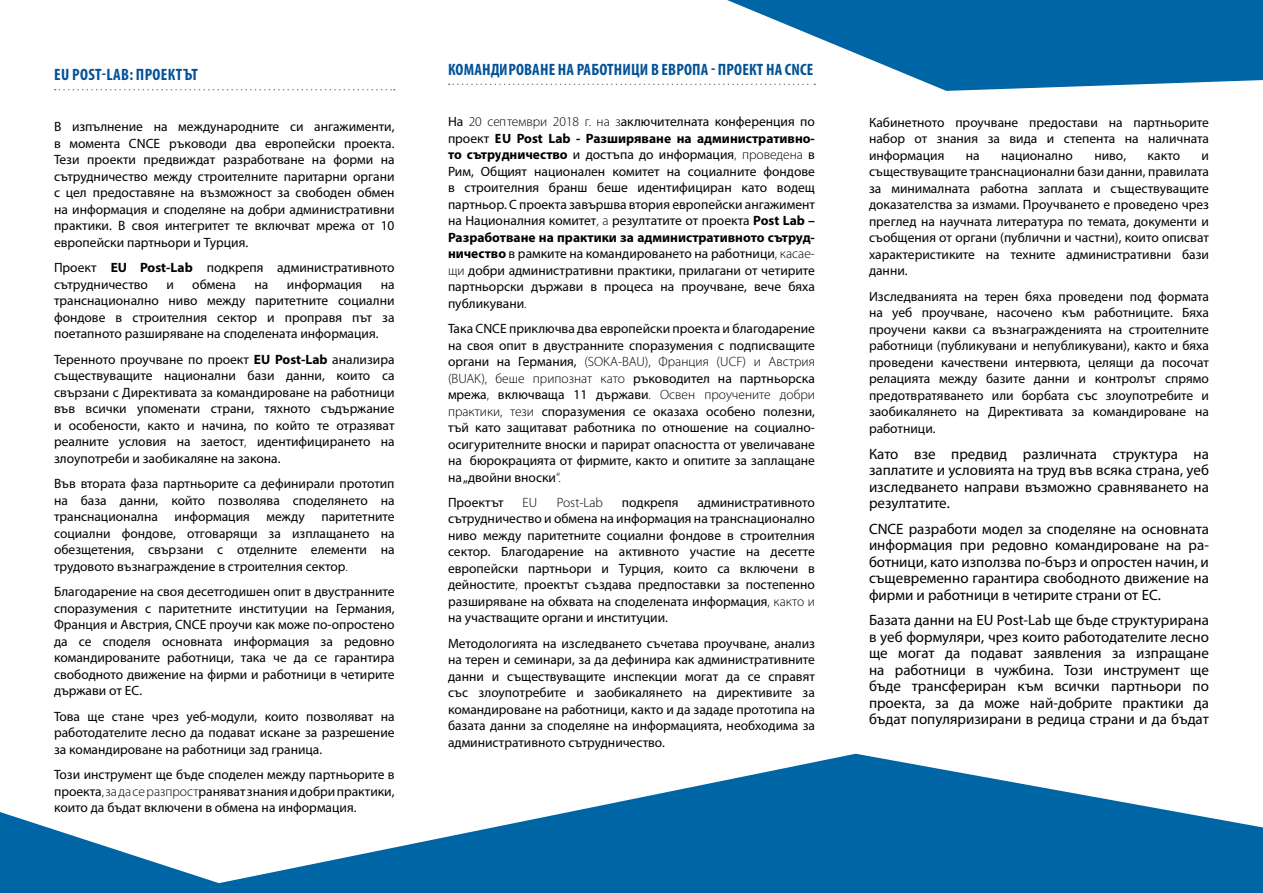
<style>
.page{position:relative;width:1263px;height:893px;background:#fff}
.page>*{position:absolute;margin:0;border:0;box-sizing:border-box;transform-origin:0 0}
.t1{font:700 condensed 16.5px "Myriad Pro";letter-spacing:.01em;color:#035298}
.t2{font:15px/16.5px "Myriad Pro";color:#000;text-align:justify}
.t3{font:13.5px/16.5px "Myriad Pro";color:#000;text-align:justify}
.t4{font:300 13.5px "Myriad Pro";color:#000}
.s1{font-weight:700}
.s2{font-weight:300}
</style>
<div class="page">
<svg style="left:55px;top:89px;width:340px;height:1px"></svg>
<svg style="left:449px;top:84px;width:51px;height:1px"></svg>
<svg style="left:0;top:754px;width:1263px;height:139px;fill:#0065a4"></svg>
<svg style="left:500px;top:0;width:763px;height:91px;fill:#0065a4"></svg>
<p class="t1" style="left:54px;top:65px;width:145px">EU POST-LAB: ПРОЕКТЪТ</p>
<p class="t3" style="left:54px;top:118px;width:342px">В изпълнение на международните си ангажименти, в момента CNCE ръководи два европейски проекта.<br>Тези проекти предвиждат разработване на форми на сътрудничество между строителните паритарни органи с цел предоставяне на възможност за свободен обмен на информация и споделяне на добри административни практики. В своя интегритет те включват мрежа от 10 европейски партньори и Турция.</p>
<p class="t3" style="left:54px;top:259px;width:342px">Проект <span class="s1">EU Post-Lab</span> подкрепя административното сътрудничество</p>
<p class="t3" style="left:166px;top:276px;width:9px">и</p>
<p class="t3" style="left:192px;top:276px;width:45px">обмена</p>
<p class="t3" style="left:255px;top:276px;width:15px">на</p>
<p class="t3" style="left:287px;top:276px;width:77px">информация</p>
<p class="t3" style="left:54px;top:276px;width:342px;text-indent:327px">на транснационално ниво между паритетните социални фондове в строителния сектор и проправя път за поетапното разширяване на споделената информация.</p>
<p class="t3" style="left:54px;top:351px;width:342px">Теренното проучване по проект <span class="s1">EU Post-Lab</span> анализира съществуващите национални бази данни, които са свързани с Директивата за командироване на работници във всички упоменати страни, тяхното съдържание и особености, както и начина, по който те отразяват реалните условия на заетост<span class="s2">,</span> идентифицирането на злоупотреби и заобикаляне на закона.</p>
<p class="t3" style="left:54px;top:475px;width:342px">Във втората фаза партньорите са дефинирали прототип на база данни, който позволява споделянето на транснационална информация между паритетните социални фондове, отговарящи за изплащането на обезщетения, свързани с отделните елементи на трудовото възнаграждение в строителния сектор<span class="s2">.</span></p>
<p class="t3" style="left:54px;top:583px;width:342px">Благодарение на своя десетгодишен опит в двустранните споразумения с паритетните институции на Германия, Франция и Австрия, CNCE проучи как може по-опростено да се споделя основната информация за редовно командированите работници, така че да се гарантира свободното движение на фирми и работници в четирите държави от ЕС.</p>
<p class="t3" style="left:54px;top:708px;width:342px">Това ще стане чрез уеб-модули, които позволяват на работодателите лесно да подават искане за разрешение за командироване на работници зад граница.</p>
<p class="t3" style="left:54px;top:766px;width:342px">Този инструмент ще бъде споделен между партньорите в проекта<span class="s2">, за да се разпрост</span>раняват знания и добри практики, които да бъдат включени в обмена на информация.</p>
<p class="t1" style="left:448px;top:59px;width:279px">КОМАНДИРОВАНЕ НА РАБОТНИЦИ В ЕВРОПА - ПРОЕКТ</p>
<p class="t1" style="left:766px;top:59px;width:49px">НА CNCE</p>
<p class="t3" style="left:448px;top:113px;width:368px">На <span class="s2">20 септември 2018 г. на з</span>аключителната конференция по проект <span class="s1">EU Post Lab - Разширяване на административно&shy;то сътрудничество</span> и достъпа до информация<span class="s2">, проведена</span> в Рим, Общият национален комитет на социалните фондове в строителния бранш беше идентифициран като водещ партньор. С проекта завършва втория европейски ангажимент на Националния комитет<span class="s2">, а</span> резултатите от проекта <span class="s1">Post Lab – Разработване на практики за административното сътруд&shy;ничество</span> в рамките на командироването на работници<span class="s2">, касае&shy;щи</span> добри административни практики, прилагани от четирите партньорски държави в процеса на проучване, вече бяха публикувани<span class="s2">.</span></p>
<p class="t3" style="left:448px;top:320px;width:368px">Така CNCE приключва два европейски проекта и благодарение на своя опит в двустранните споразумения с подписващите органи на Германия, <span class="s2">(SOKA-BAU), Франция (UCF) и Австрия (BUAK), беше припознат като</span> ръководител на партньорска мрежа<span class="s2">,</span> включваща 11 държави<span class="s2">. Освен проучените добри практики, тези</span> споразумения се оказаха особено полезни, тъй като защитават работника по отношение на социално&shy;осигурителните вноски и парират опасността от увеличаване на бюрокрацията от фирмите, както и опитите за заплащане на „двойни вноски<span class="s2">“.</span></p>
<p class="t3" style="left:448px;top:494px;width:57px">Проектът</p>
<p class="t4" style="left:522px;top:495px;width:16px">EU</p>
<p class="t4" style="left:557px;top:495px;width:48px">Post-Lab</p>
<p class="t3" style="left:622px;top:494px;width:58px">подкрепя</p>
<p class="t3" style="left:448px;top:494px;width:368px;text-indent:249px">административното сътрудничество и обмена на информация на транснационално ниво между паритетните социални фондове в строителния сектор. Благодарение на активното участие на десетте европейски партньори и Турция, които са включени в дейностите<span class="s2">,</span> проектът създава предпоставки за постепенно разширяване на обхвата на споделената информация<span class="s2">, както и </span>на участващите органи и институции.</p>
<p class="t3" style="left:448px;top:635px;width:368px">Методологията на изследването съчетава проучване, анализ на терен и семинари, за да дефинира как административните данни и съществуващите инспекции могат да се справят със злоупотребите и заобикалянето на директивите за командироване на работници, както и да зададе прототипа на базата данни за споделяне на информацията, необходима за административното сътрудничество.</p>
<p class="t3" style="left:869px;top:114px;width:341px">Кабинетното проучване предостави на партньорите набор от знания за вида и степента на наличната информация</p>
<p class="t3" style="left:966px;top:147px;width:15px">на</p>
<p class="t3" style="left:1001px;top:147px;width:73px">национално</p>
<p class="t3" style="left:1094px;top:147px;width:33px">ниво,</p>
<p class="t3" style="left:1147px;top:147px;width:34px">както</p>
<p class="t3" style="left:869px;top:147px;width:341px;text-indent:332px">и съществуващите транснационални бази данни, правилата за минималната работна заплата и съществуващите доказателства за измами. Проучването е проведено чрез преглед на научната литература по темата, документи и съобщения от органи (публични и частни), които описват характеристиките на техните административни бази данни.</p>
<p class="t3" style="left:869px;top:288px;width:341px">Изследванията на терен бяха проведени под формата на уеб проучване, насочено към работниците. Бяха проучени какви са възнагражденията на строителните работници (публикувани и непубликувани), както и бяха проведени качествени интервюта, целящи да посочат релацията между базите данни и контролът спрямо предотвратяването или борбата със злоупотребите и заобикалянето на Директивата за командироване на работници.</p>
<p class="t2" style="left:869px;top:445px;width:341px">Като взе предвид различната структура на заплатите и условията на труд във всяка страна, уеб изследването направи възможно сравняването на резултатите.</p>
<p class="t2" style="left:869px;top:520px;width:341px">CNCE разработи модел за споделяне на основната информация при редовно командироване на ра&shy;ботници, като използва по-бърз и опростен начин, и същевременно гарантира свободното движение на фирми и работници в четирите страни от ЕС.</p>
<p class="t2" style="left:869px;top:611px;width:341px">Базата данни на EU Post-Lab ще бъде структурирана в уеб формуляри, чрез които работодателите лесно ще могат да подават заявления за изпращане на работници в чужбина. Този инструмент ще бъде трансфериран към всички партньори по проекта, за да може най-добрите практики да бъдат популяризирани в редица страни и да бъдат</p>
</div>
